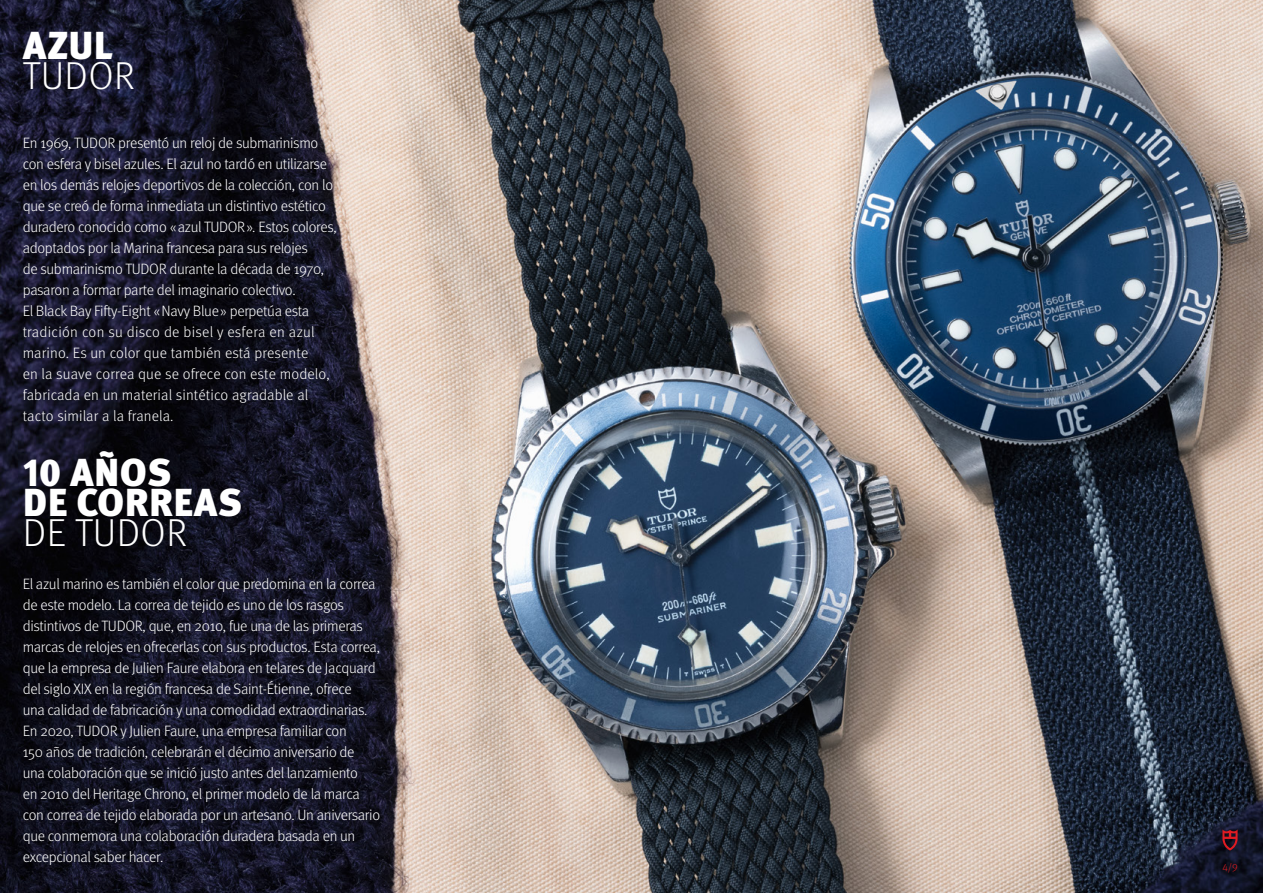
<style>
.page{position:relative;width:1263px;height:893px;background:#fff}
.page>*{position:absolute;margin:0;border:0;box-sizing:border-box;transform-origin:0 0}
.t1{font:900 39px/30px "Meta Pro";letter-spacing:.01em;color:#fff}
.t2{font:300 39px "Meta Pro";letter-spacing:.01em;color:#fff}
.t3{font:300 15px/21px "Meta Pro";letter-spacing:-.02em;color:#fff}
.t4{font:300 10.5px "Meta Pro";color:#e11b22}
</style>
<div class="page">
<img style="left:0;top:0;width:1263px;height:893px">
<svg style="left:1222px;top:829px;width:15px;height:21px"></svg>
<h1 class="t1" style="left:23px;top:29px;width:92px">AZUL</h1>
<h1 class="t2" style="left:23px;top:48px;width:113px">TUDOR</h1>
<p class="t3" style="left:23px;top:131px;width:316px">En 1969, TUDOR presentó un reloj de submarinismo con esfera y bisel azules. El azul no tardó en utilizarse en los demás relojes deportivos de la colección, con lo que se creó de forma inmediata un distintivo estético duradero conocido como «azul TUDOR». Estos colores, adoptados por la Marina francesa para sus relojes<br>de submarinismo TUDOR durante la década de 1970, pasaron a formar parte del imaginario colectivo.<br>El Black Bay Fifty-Eight «Navy Blue» perpetúa esta tradición con su disco de bisel y esfera en azul marino. Es un color que también está presente<br>en la suave correa que se ofrece con este modelo, fabricada en un material sintético agradable al tacto similar a la franela.</p>
<h1 class="t1" style="left:23px;top:456px;width:221px">10 AÑOS<br>DE CORREAS</h1>
<h1 class="t2" style="left:23px;top:505px;width:166px">DE TUDOR</h1>
<p class="t3" style="left:23px;top:572px;width:359px">El azul marino es también el color que predomina en la correa de este modelo. La correa de tejido es uno de los rasgos distintivos de TUDOR, que, en 2010, fue una de las primeras marcas de relojes en ofrecerlas con sus productos. Esta correa, que la empresa de Julien Faure elabora en telares de Jacquard del siglo XIX en la región francesa de Saint-Étienne, ofrece<br>una calidad de fabricación y una comodidad extraordinarias.<br>En 2020, TUDOR y Julien Faure, una empresa familiar con<br>150 años de tradición, celebrarán el décimo aniversario de una colaboración que se inició justo antes del lanzamiento<br>en 2010 del Heritage Chrono, el primer modelo de la marca con correa de tejido elaborada por un artesano. Un aniversario que conmemora una colaboración duradera basada en un excepcional saber hacer.</p>
<p class="t4" style="left:1222px;top:860px;width:17px">4/9</p>
</div>
